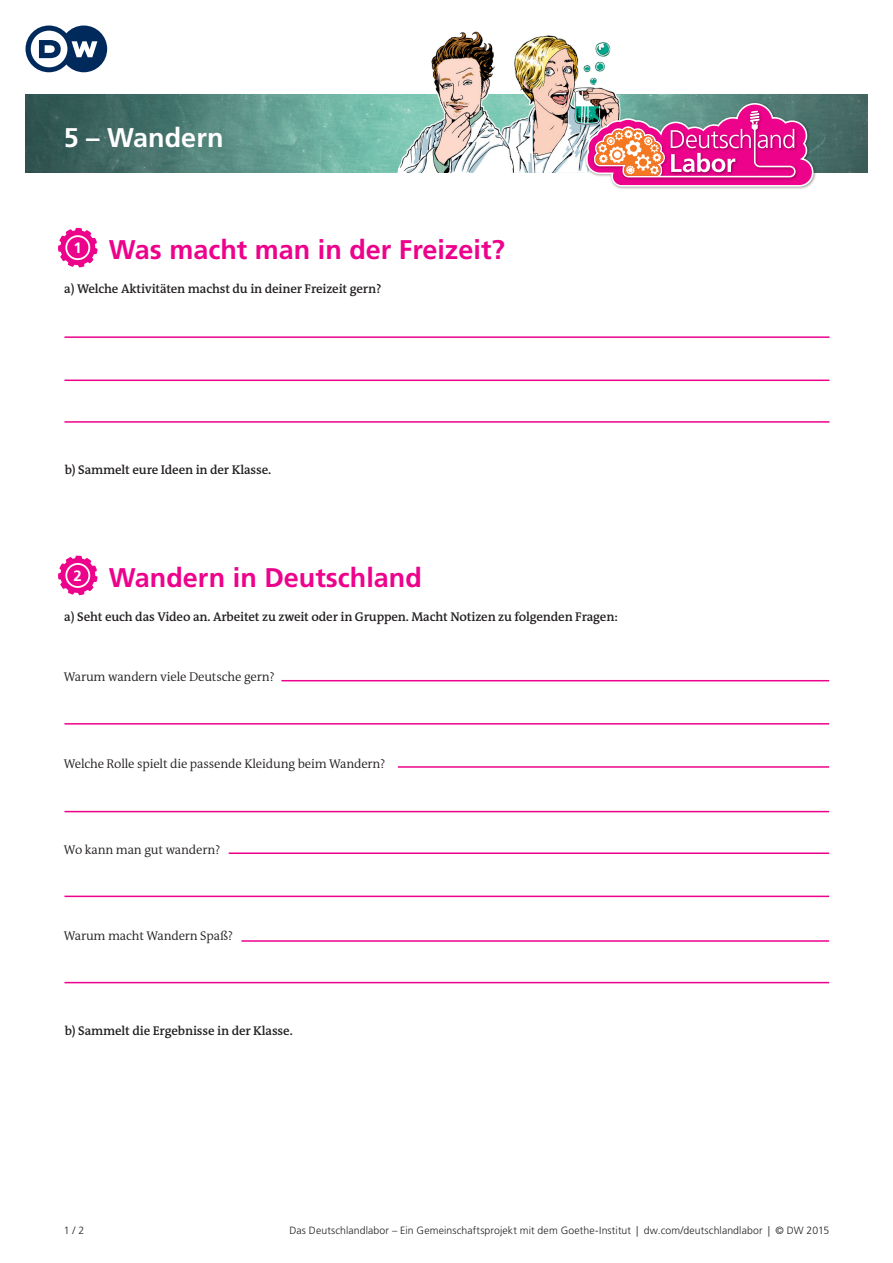
<style>
.page{position:relative;width:893px;height:1263px;background:#fff}
.page>*{position:absolute;margin:0;border:0;box-sizing:border-box;transform-origin:0 0}
.t1{font:700 27px "Frutiger LT Std";color:#ed028c}
.t2{font:700 27px "Frutiger LT Std";color:#fff}
.t3{font:700 15px "Frutiger LT Std";color:#fff}
.t4{font:600 12.75px "DW The Antiqua B W6";letter-spacing:-.01em;color:#231f20}
.t5{font:300 12.75px "DW The Antiqua B W4";letter-spacing:-.01em;color:#231f20}
.t6{font:300 10.5px "Frutiger LT Std";letter-spacing:.01em;color:#231f20}
</style>
<div class="page">
<img style="left:26px;top:95px;width:841px;height:77px">
<img style="left:523px;top:35px;width:103px;height:138px">
<img style="left:383px;top:31px;width:140px;height:142px">
<img style="left:584px;top:101px;width:234px;height:88px">
<svg style="left:585px;top:102px;width:229px;height:85px;background:#cb6197"></svg>
<svg style="left:26px;top:26px;width:81px;height:46px"></svg>
<svg style="left:58px;top:228px;width:40px;height:39px"></svg>
<div style="left:67px;top:237px;width:21px;height:21px;background:#ed028c;border-radius:50%"></div>
<hr style="left:64px;top:336px;width:765px;height:2px;background:#ed028c">
<hr style="left:64px;top:380px;width:765px;height:1px;background:#ed028c">
<hr style="left:64px;top:421px;width:765px;height:2px;background:#ed028c">
<hr style="left:281px;top:680px;width:548px;height:1px;background:#ed028c">
<hr style="left:229px;top:852px;width:600px;height:2px;background:#ed028c">
<hr style="left:241px;top:940px;width:588px;height:2px;background:#ed028c">
<svg style="left:58px;top:556px;width:40px;height:39px"></svg>
<div style="left:67px;top:565px;width:21px;height:21px;background:#ed028c;border-radius:50%"></div>
<hr style="left:64px;top:723px;width:765px;height:2px;background:#ed028c">
<hr style="left:64px;top:811px;width:765px;height:1px;background:#ed028c">
<hr style="left:64px;top:896px;width:765px;height:1px;background:#ed028c">
<hr style="left:64px;top:982px;width:765px;height:1px;background:#ed028c">
<hr style="left:398px;top:766px;width:431px;height:2px;background:#ed028c">
<h1 class="t2" style="left:64px;top:121px;width:162px">5 – Wandern</h1>
<h1 class="t1" style="left:109px;top:234px;width:398px">Was macht man in der Freizeit?</h1>
<p class="t4" style="left:64px;top:281px;width:319px">a) Welche Aktivitäten machst du in deiner Freizeit gern?</p>
<p class="t3" style="left:73px;top:239px;width:10px">1</p>
<p class="t4" style="left:65px;top:462px;width:208px">b) Sammelt eure Ideen in der Klasse.</p>
<h1 class="t1" style="left:109px;top:561px;width:315px">Wandern in Deutschland</h1>
<p class="t4" style="left:64px;top:609px;width:555px">a) Seht euch das Video an. Arbeitet zu zweit oder in Gruppen. Macht Notizen zu folgenden Fragen:</p>
<p class="t3" style="left:73px;top:567px;width:10px">2</p>
<p class="t5" style="left:64px;top:669px;width:212px">Warum wandern viele Deutsche gern?</p>
<p class="t5" style="left:64px;top:755px;width:323px">Welche Rolle spielt die passende Kleidung beim Wandern?</p>
<p class="t5" style="left:64px;top:841px;width:158px">Wo kann man gut wandern?</p>
<p class="t5" style="left:64px;top:928px;width:171px">Warum macht Wandern Spaß?</p>
<p class="t4" style="left:65px;top:1023px;width:230px">b) Sammelt die Ergebnisse in der Klasse.</p>
<p class="t6" style="left:64px;top:1224px;width:22px">1 / 2</p>
<p class="t6" style="left:289px;top:1224px;width:541px">Das Deutschlandlabor – Ein Gemeinschaftsprojekt mit dem Goethe-Institut | dw.com/deutschlandlabor | © DW 2015</p>
</div>
